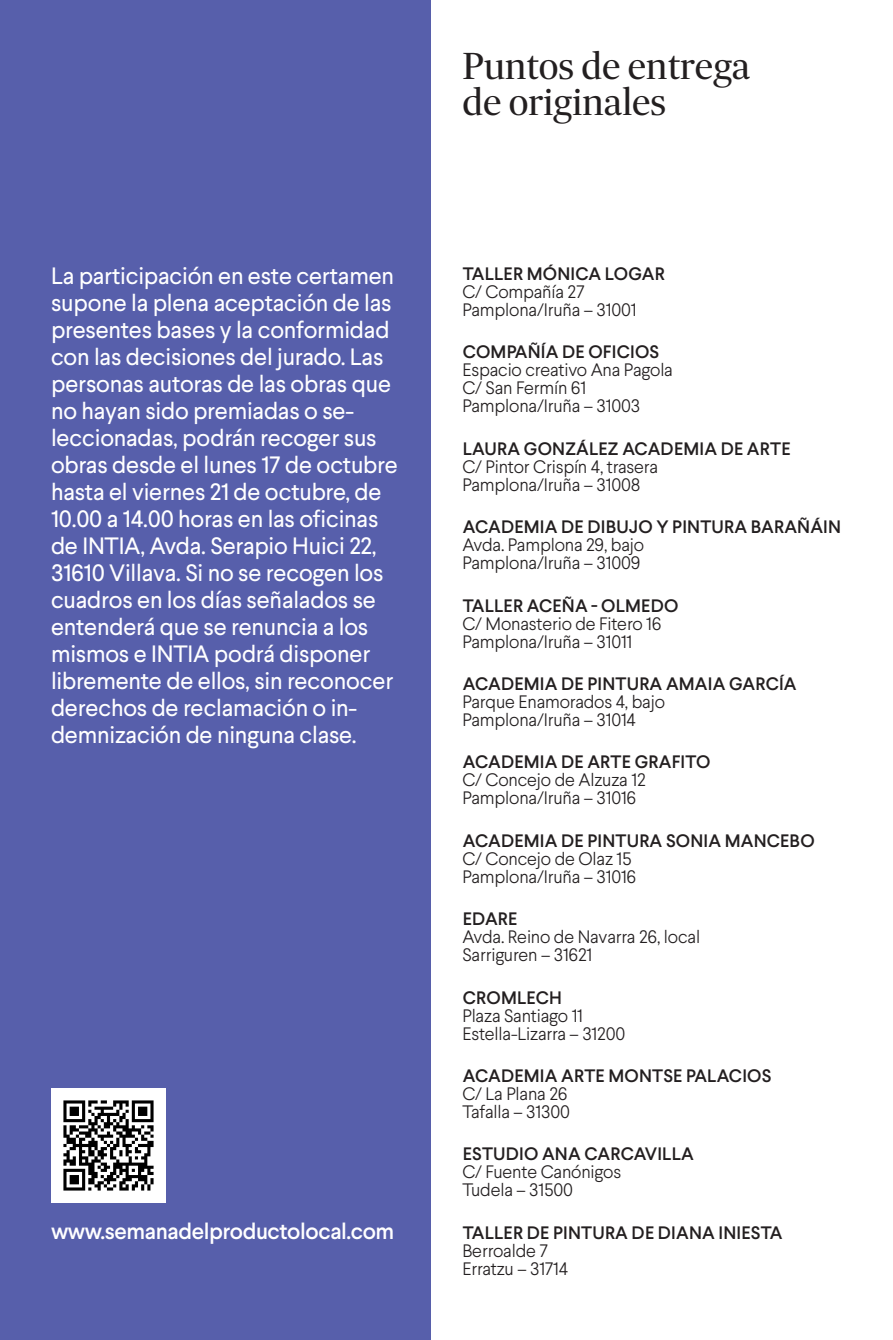
<style>
.page{position:relative;width:893px;height:1340px;background:#fff}
.page>*{position:absolute;margin:0;border:0;box-sizing:border-box;transform-origin:0 0}
.t1{font:36px/36px "Sueca Headline";letter-spacing:-.01em;color:#231f20}
.t2{font:23.62px/27px "Larsseit";letter-spacing:-.01em;color:#fff}
.t3{font:500 22.5px "Larsseit";letter-spacing:-.02em;color:#fff}
.t4{font:300 18px "Larsseit";letter-spacing:-.01em;color:#231f20}
.t5{font:500 18px/18px "Larsseit";letter-spacing:.01em;color:#231f20}
.s1{font-weight:300}
</style>
<div class="page">
<div style="left:0;top:0;width:431px;height:1339px;background:#575fab"></div>
<img style="left:51px;top:1088px;width:114px;height:114px">
<p class="t2" style="left:51px;top:262px;width:348px">La participación en este certamen supone la plena aceptación de las presentes bases y la conformidad con las decisiones del jurado. Las personas autoras de las obras que no hayan sido premiadas o se&shy;leccionadas, podrán recoger sus obras desde el lunes 17 de octubre hasta el viernes 21 de octubre, de<br>10.00 a 14.00 horas en las oficinas de INTIA, Avda. Serapio Huici 22,<br>31610 Villava. Si no se recogen los cuadros en los días señalados se entenderá que se renuncia a los mismos e INTIA podrá disponer libremente de ellos, sin reconocer derechos de reclamación o in&shy;demnización de ninguna clase.</p>
<p class="t3" style="left:51px;top:1216px;width:345px">www.semanadelproductolocal.com</p>
<p class="t1" style="left:462px;top:47px;width:290px">Puntos de entrega de originales</p>
<p class="t5" style="left:463px;top:264px;width:204px">TALLER MÓNICA LOGAR</p>
<p class="t4" style="left:462px;top:280px;width:124px">C/ Compañía 27</p>
<p class="t4" style="left:462px;top:298px;width:176px">Pamplona/Iruña – 31001</p>
<p class="t5" style="left:463px;top:343px;width:198px">COMPAÑÍA DE OFICIOS</p>
<p class="t4" style="left:462px;top:359px;width:212px">Espacio creativo Ana Pagola</p>
<p class="t4" style="left:462px;top:377px;width:125px">C/ San Fermín 61</p>
<p class="t4" style="left:462px;top:395px;width:179px">Pamplona/Iruña – 31003</p>
<p class="t5" style="left:463px;top:439px;width:329px">LAURA GONZÁLEZ ACADEMIA DE ARTE</p>
<p class="t4" style="left:462px;top:455px;width:197px">C/ Pintor Crispín 4, trasera</p>
<p class="t4" style="left:462px;top:473px;width:180px">Pamplona/Iruña – 31008</p>
<p class="t5" style="left:462px;top:518px;width:380px">ACADEMIA DE DIBUJO Y PINTURA BARAÑÁIN<br><span class="s1">Avda. Pamplona 29, bajo</span></p>
<p class="t4" style="left:462px;top:551px;width:179px">Pamplona/Iruña – 31009</p>
<p class="t5" style="left:463px;top:596px;width:217px">TALLER ACEÑA - OLMEDO</p>
<p class="t4" style="left:462px;top:612px;width:201px">C/ Monasterio de Fitero 16</p>
<p class="t4" style="left:462px;top:630px;width:171px">Pamplona/Iruña – 31011</p>
<p class="t5" style="left:463px;top:674px;width:335px">ACADEMIA DE PINTURA AMAIA GARCÍA</p>
<p class="t4" style="left:462px;top:690px;width:204px">Parque Enamorados 4, bajo</p>
<p class="t4" style="left:462px;top:708px;width:175px">Pamplona/Iruña – 31014</p>
<p class="t5" style="left:463px;top:753px;width:249px">ACADEMIA DE ARTE GRAFITO</p>
<p class="t4" style="left:462px;top:769px;width:185px">C/ Concejo de Alzuza 12</p>
<p class="t4" style="left:462px;top:787px;width:175px">Pamplona/Iruña – 31016</p>
<p class="t5" style="left:463px;top:831px;width:353px">ACADEMIA DE PINTURA SONIA MANCEBO</p>
<p class="t4" style="left:462px;top:847px;width:171px">C/ Concejo de Olaz 15</p>
<p class="t4" style="left:462px;top:865px;width:175px">Pamplona/Iruña – 31016</p>
<p class="t5" style="left:463px;top:910px;width:56px">EDARE</p>
<p class="t4" style="left:462px;top:925px;width:239px">Avda. Reino de Navarra 26, local</p>
<p class="t4" style="left:462px;top:943px;width:131px">Sarriguren – 31621</p>
<p class="t5" style="left:463px;top:988px;width:101px">CROMLECH</p>
<p class="t4" style="left:462px;top:1004px;width:122px">Plaza Santiago 11</p>
<p class="t4" style="left:462px;top:1022px;width:164px">Estella-Lizarra – 31200</p>
<p class="t5" style="left:463px;top:1066px;width:310px">ACADEMIA ARTE MONTSE PALACIOS</p>
<p class="t4" style="left:462px;top:1082px;width:107px">C/ La Plana 26</p>
<p class="t4" style="left:462px;top:1100px;width:109px">Tafalla – 31300</p>
<p class="t5" style="left:463px;top:1145px;width:232px">ESTUDIO ANA CARCAVILLA</p>
<p class="t4" style="left:462px;top:1160px;width:160px">C/ Fuente Canónigos</p>
<p class="t4" style="left:462px;top:1178px;width:112px">Tudela – 31500</p>
<p class="t5" style="left:463px;top:1223px;width:321px">TALLER DE PINTURA DE DIANA INIESTA</p>
<p class="t4" style="left:462px;top:1239px;width:87px">Berroalde 7</p>
<p class="t4" style="left:462px;top:1257px;width:107px">Erratzu – 31714</p>
</div>
